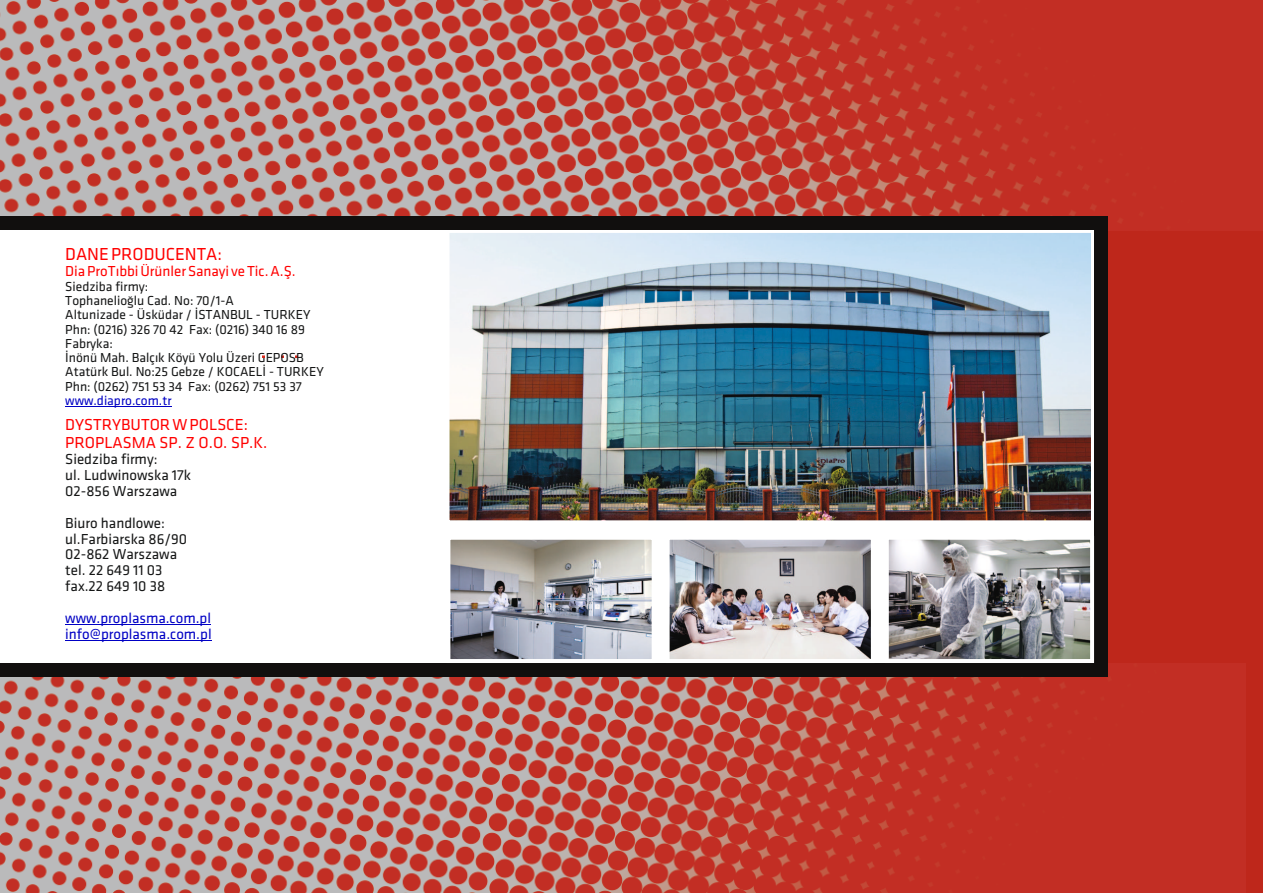
<style>
.page{position:relative;width:1263px;height:893px;background:#fff}
.page>*{position:absolute;margin:0;border:0;box-sizing:border-box;transform-origin:0 0}
.t1{font:18px "Klavika CH Regular";color:#f00}
.t2{font:16.5px/17.4px "Klavika CH Regular";color:#f00}
.t3{font:15px/15.9px "Klavika CH Regular";color:#151616}
.t4{font:15px/15.9px "Klavika CH Regular";color:#0000c4}
.t5{font:15px "Klavika CH Regular";color:#f00}
.t6{font:13.5px/14.2px "Klavika CH Regular";color:#151616}
.t7{font:13.5px "Klavika CH Regular";color:#0000c4}
</style>
<div class="page">
<div style="left:0;top:0;width:1263px;height:892px;background:#be271b"></div>
<img style="left:0;top:663px;width:1137px;height:229px">
<img style="left:0;top:0;width:1170px;height:230px">
<div style="left:0;top:216px;width:1108px;height:461px;background:#110f0e"></div>
<div style="left:0;top:230px;width:1094px;height:433px;background:#fff"></div>
<img style="left:451px;top:540px;width:200px;height:118px">
<div style="left:446px;top:535px;width:210px;height:128px;border:4px solid #fff"></div>
<img style="left:671px;top:540px;width:199px;height:118px">
<div style="left:666px;top:535px;width:209px;height:128px;border:4px solid #fff"></div>
<img style="left:890px;top:540px;width:199px;height:118px">
<div style="left:885px;top:535px;width:209px;height:128px;border:4px solid #fff"></div>
<img style="left:451px;top:234px;width:639px;height:285px">
<div style="left:447px;top:230px;width:647px;height:293px;border:3px solid #fff"></div>
<hr style="left:65px;top:406px;width:107px;height:1px;background:#0000c4">
<hr style="left:65px;top:624px;width:146px;height:1px;background:#0000c4">
<hr style="left:65px;top:640px;width:147px;height:1px;background:#0000c4">
<h1 class="t1" style="left:65px;top:246px;width:158px">DANE PRODUCENTA:</h1>
<p class="t5" style="left:65px;top:265px;width:232px">Dia ProTıbbi Ürünler Sanayi ve Tic. A.Ş.</p>
<p class="t6" style="left:65px;top:280px;width:260px">Siedziba firmy:<br>Tophanelioğlu Cad. No: 70/1-A<br>Altunizade - Üsküdar / İSTANBUL - TURKEY<br>Phn: (0216) 326 70 42 Fax: (0216) 340 16 89<br>Fabryka:<br>İnönü Mah. Balçık Köyü Yolu Üzeri GEPOSB<br>Atatürk Bul. No:25 Gebze / KOCAELİ - TURKEY<br>Phn: (0262) 751 53 34 Fax: (0262) 751 53 37</p>
<p class="t7" style="left:65px;top:395px;width:108px">www.diapro.com.tr</p>
<p class="t2" style="left:65px;top:417px;width:204px">DYSTRYBUTOR W POLSCE:<br>PROPLASMA SP. Z O.O. SP.K.</p>
<p class="t3" style="left:65px;top:452px;width:127px">Siedziba firmy:<br>ul. Ludwinowska 17k<br>02-856 Warszawa</p>
<p class="t3" style="left:65px;top:516px;width:123px">Biuro handlowe: ul.Farbiarska 86/90<br>02-862 Warszawa tel. 22 649 11 03 fax.22 649 10 38</p>
<p class="t4" style="left:65px;top:611px;width:148px">www.proplasma.com.pl info@proplasma.com.pl</p>
</div>
